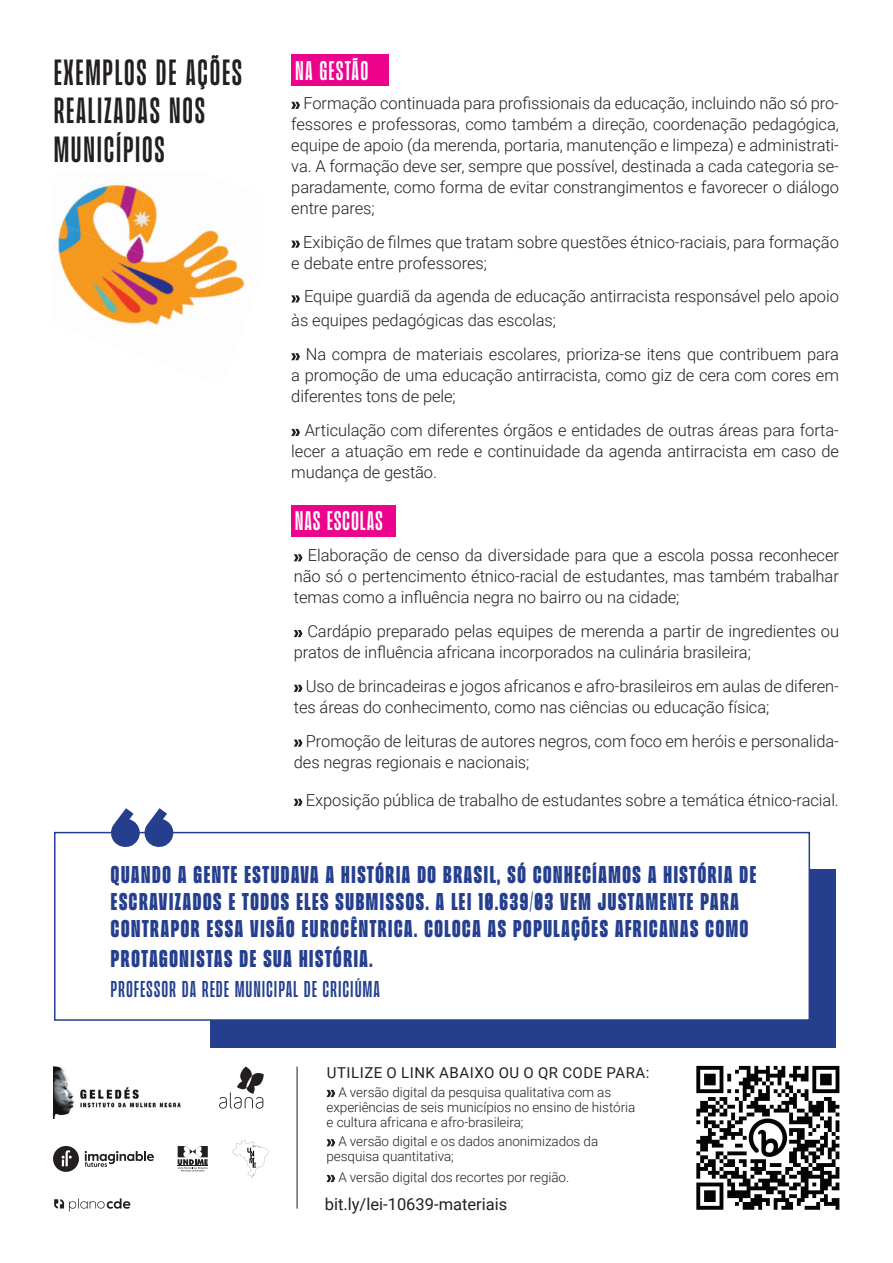
<style>
.page{position:relative;width:893px;height:1263px;background:#fff}
.page>*{position:absolute;margin:0;border:0;box-sizing:border-box;transform-origin:0 0}
.t1{font:40.5px/38.5px "Beni";letter-spacing:.06em;color:#231f20}
.t2{font:30px "Beni";letter-spacing:.05em;color:#fff}
.t3{font:700 27px/27px "Beni";letter-spacing:.06em;color:#253f8e}
.t4{font:25.5px "Beni";letter-spacing:.06em;color:#253f8e}
.t5{font:300 16.5px/21px "Roboto";letter-spacing:-.005em;color:#231f20}
.t6{font:16.5px "Roboto";color:#231f20}
.t7{font:15px "Roboto";letter-spacing:.035em;color:#231f20}
.t8{font:300 13.5px/15px "Roboto";letter-spacing:-.005em;color:#231f20}
</style>
<div class="page">
<div style="left:210px;top:869px;width:626px;height:178px;background:#253f8e"></div>
<div style="left:54px;top:832px;width:756px;height:189px;background:#fff;border:2px solid #253f8e"></div>
<svg style="left:219px;top:1066px;width:45px;height:43px"></svg>
<img style="left:54px;top:1066px;width:127px;height:53px">
<svg style="left:53px;top:1146px;width:26px;height:26px"></svg>
<svg style="left:85px;top:1151px;width:69px;height:16px"></svg>
<svg style="left:178px;top:1146px;width:30px;height:26px"></svg>
<svg style="left:232px;top:1140px;width:37px;height:38px"></svg>
<svg style="left:54px;top:1198px;width:76px;height:13px"></svg>
<svg style="left:327px;top:1090px;width:8px;height:7px"></svg>
<svg style="left:327px;top:1139px;width:8px;height:7px"></svg>
<svg style="left:327px;top:1175px;width:8px;height:7px"></svg>
<hr style="left:297px;top:1066px;width:1px;height:142px;background:#231f20">
<img style="left:696px;top:1065px;width:144px;height:145px">
<div style="left:291px;top:54px;width:98px;height:31px;background:#ed028c"></div>
<svg style="left:291px;top:102px;width:9px;height:7px"></svg>
<svg style="left:291px;top:241px;width:9px;height:7px"></svg>
<svg style="left:291px;top:295px;width:9px;height:7px"></svg>
<svg style="left:291px;top:353px;width:9px;height:7px"></svg>
<svg style="left:291px;top:429px;width:9px;height:7px"></svg>
<div style="left:291px;top:505px;width:104px;height:31px;background:#ed028c"></div>
<svg style="left:294px;top:554px;width:8px;height:7px"></svg>
<svg style="left:294px;top:630px;width:8px;height:7px"></svg>
<svg style="left:294px;top:685px;width:8px;height:7px"></svg>
<svg style="left:294px;top:739px;width:8px;height:8px"></svg>
<svg style="left:294px;top:799px;width:8px;height:7px"></svg>
<svg style="left:110px;top:808px;width:64px;height:39px"></svg>
<img style="left:63px;top:184px;width:63px;height:38px">
<img style="left:126px;top:185px;width:31px;height:63px">
<img style="left:185px;top:230px;width:60px;height:67px">
<img style="left:58px;top:222px;width:69px;height:88px">
<img style="left:93px;top:248px;width:120px;height:77px">
<h1 class="t1" style="left:54px;top:54px;width:189px">EXEMPLOS DE AÇÕES<br>REALIZADAS NOS<br>MUNICÍPIOS</h1>
<h2 class="t2" style="left:296px;top:57px;width:74px">NA GESTÃO</h2>
<p class="t5" style="left:291px;top:92px;width:549px;text-align:justify;text-indent:12px">Formação continuada para profissionais da educação, incluindo não só pro&shy;fessores e professoras, como também a direção, coordenação pedagógica, equipe de apoio (da merenda, portaria, manutenção e limpeza) e administrati&shy;va. A formação deve ser, sempre que possível, destinada a cada categoria se&shy;paradamente, como forma de evitar constrangimentos e favorecer o diálogo entre pares;</p>
<p class="t5" style="left:291px;top:231px;width:549px;text-indent:12px">Exibição de filmes que tratam sobre questões étnico-raciais, para formação e debate entre professores;</p>
<p class="t5" style="left:291px;top:284px;width:549px;line-height:24px;text-indent:13px">Equipe guardiã da agenda de educação antirracista responsável pelo apoio às equipes pedagógicas das escolas;</p>
<p class="t5" style="left:291px;top:343px;width:549px;text-align:justify;text-indent:14px">Na compra de materiais escolares, prioriza-se itens que contribuem para a promoção de uma educação antirracista, como giz de cera com cores em diferentes tons de pele;</p>
<p class="t5" style="left:291px;top:419px;width:549px;text-align:justify;text-indent:13px">Articulação com diferentes órgãos e entidades de outras áreas para forta&shy;lecer a atuação em rede e continuidade da agenda antirracista em caso de mudança de gestão.</p>
<h2 class="t2" style="left:295px;top:508px;width:89px">NAS ESCOLAS</h2>
<p class="t5" style="left:294px;top:544px;width:547px;text-align:justify;text-indent:14px">Elaboração de censo da diversidade para que a escola possa reconhecer não só o pertencimento étnico-racial de estudantes, mas também trabalhar temas como a influência negra no bairro ou na cidade;</p>
<p class="t5" style="left:294px;top:620px;width:547px;text-indent:14px">Cardápio preparado pelas equipes de merenda a partir de ingredientes ou pratos de influência africana incorporados na culinária brasileira;</p>
<p class="t5" style="left:294px;top:675px;width:547px;text-indent:12px">Uso de brincadeiras e jogos africanos e afro-brasileiros em aulas de diferen&shy;tes áreas do conhecimento, como nas ciências ou educação física;</p>
<p class="t5" style="left:294px;top:730px;width:547px;text-indent:12px">Promoção de leituras de autores negros, com foco em heróis e personalida&shy;des negras regionais e nacionais;</p>
<p class="t5" style="left:306px;top:789px;width:534px">Exposição pública de trabalho de estudantes sobre a temática étnico-racial.</p>
<h3 class="t3" style="left:111px;top:861px;width:647px">QUANDO A GENTE ESTUDAVA A HISTÓRIA DO BRASIL, SÓ CONHECÍAMOS A HISTÓRIA DE<br>ESCRAVIZADOS E TODOS ELES SUBMISSOS. A LEI 10.639/03 VEM JUSTAMENTE PARA<br>CONTRAPOR ESSA VISÃO EUROCÊNTRICA. COLOCA AS POPULAÇÕES AFRICANAS COMO</h3>
<h3 class="t3" style="left:111px;top:945px;width:263px">PROTAGONISTAS DE SUA HISTÓRIA.</h3>
<h3 class="t4" style="left:111px;top:978px;width:270px">PROFESSOR DA REDE MUNICIPAL DE CRICIÚMA</h3>
<p class="t7" style="left:327px;top:1062px;width:324px">UTILIZE O LINK ABAIXO OU O QR CODE PARA:</p>
<p class="t8" style="left:327px;top:1084px;width:310px;text-indent:12px">A versão digital da pesquisa qualitativa com as experiências de seis municípios no ensino de história e cultura africana e afro-brasileira;</p>
<p class="t8" style="left:327px;top:1133px;width:273px;text-indent:12px">A versão digital e os dados anonimizados da pesquisa quantitativa;</p>
<p class="t8" style="left:338px;top:1169px;width:232px">A versão digital dos recortes por região.</p>
<p class="t6" style="left:325px;top:1192px;width:184px">bit.ly/lei-10639-materiais</p>
</div>
